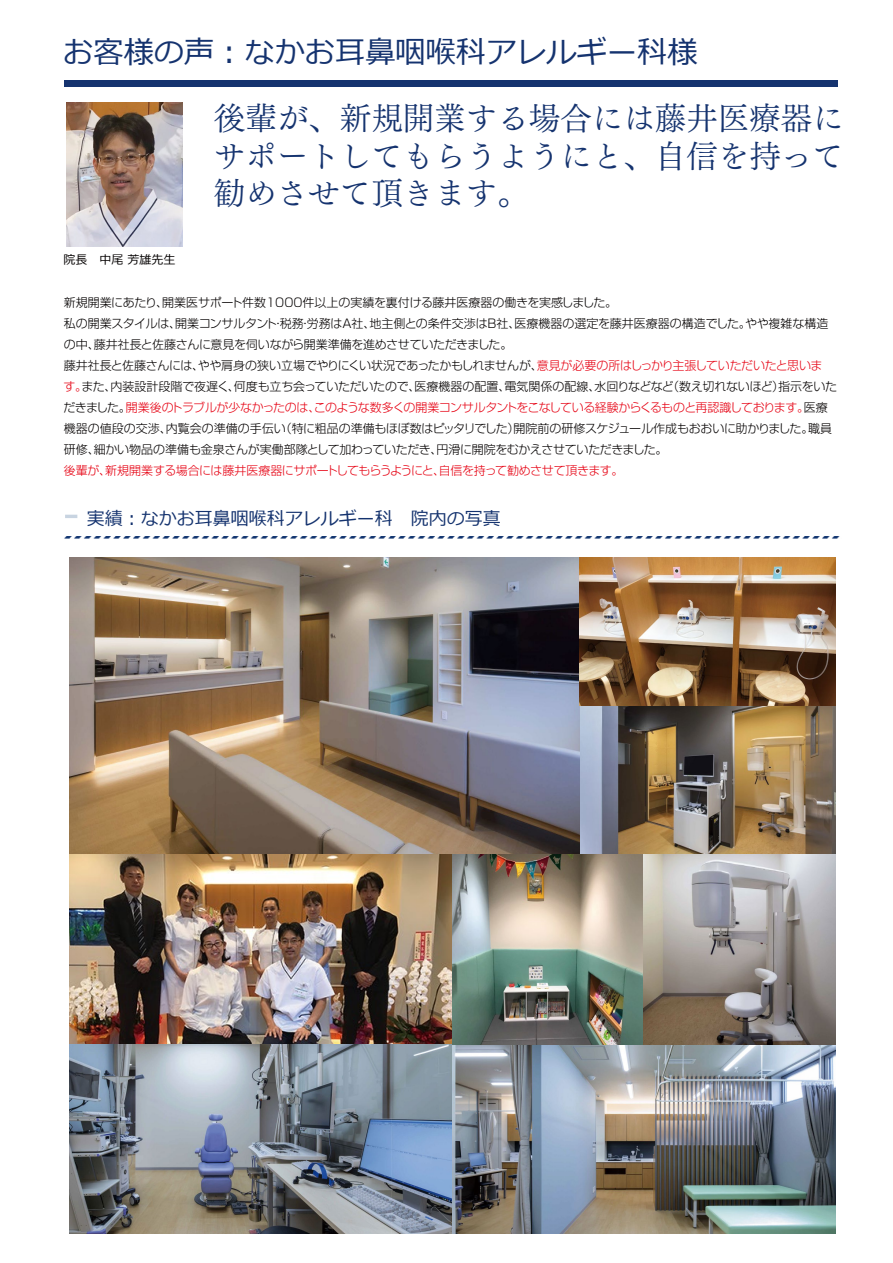
<style>
.page{position:relative;width:893px;height:1263px;background:#fff}
.page>*{position:absolute;margin:0;border:0;box-sizing:border-box;transform-origin:0 0}
.t1{font:31.5px/37.5px "Tsuku Min Pro R";color:#15336f;text-align:justify}
.t2{font:30.15px "Meiryo";color:#15336f}
.t3{font:18px "Meiryo";color:#15336f}
.t4{font:300 12px/21px "Shin Go Pr 5";letter-spacing:-.02em;color:#040000}
.t5{font:300 12px "Shin Go Pr 5";letter-spacing:-.03em;color:#e60012}
.t6{font:12px "Meiryo";color:#040000}
.s1{color:#e60012}
</style>
<div class="page">
<div style="left:65px;top:80px;width:773px;height:6px;background:#15336f"></div>
<img style="left:64px;top:514px;width:776px;height:25px">
<img style="left:66px;top:102px;width:116px;height:144px">
<img style="left:70px;top:557px;width:765px;height:677px">
<h2 class="t2" style="left:63px;top:31px;width:636px">お客様の声：なかお耳鼻咽喉科アレルギー科様</h2>
<h1 class="t1" style="left:214px;top:96px;width:631px">後輩が、新規開業する場合には藤井医療器にサポートしてもらうようにと、自信を持って勧めさせて頂きます。</h1>
<p class="t6" style="left:64px;top:251px;width:114px">院長　中尾 芳雄先生</p>
<p class="t4" style="left:63px;top:291px;width:775px">新規開業にあたり、開業医サポート件数1000件以上の実績を裏付ける藤井医療器の働きを実感しました。<br>私の開業スタイルは、開業コンサルタント・税務・労務はA社、地主側との条件交渉はB社、医療機器の選定を藤井医療器の構造でした。やや複雑な構造の中、藤井社長と佐藤さんに意見を伺いながら開業準備を進めさせていただきました。<br>藤井社長と佐藤さんには、やや肩身の狭い立場でやりにくい状況であったかもしれませんが、<span class="s1">意見が必要の所はしっかり主張していただいたと思います。</span>また、内装設計段階で夜遅く、何度も立ち会っていただいたので、医療機器の配置、電気関係の配線、水回りなどなど（数え切れないほど）指示をいただきました。<span class="s1">開業後のトラブルが少なかったのは、このような数多くの開業コンサルタントをこなしている経験からくるものと再認識しております。</span>医療機器の値段の交渉、内覧会の準備の手伝い（特に粗品の準備もほぼ数はピッタリでした）開院前の研修スケジュール作成もおおいに助かりました。職員研修、細かい物品の準備も金泉さんが実働部隊として加わっていただき、円滑に開院をむかえさせていただきました。</p>
<p class="t5" style="left:64px;top:460px;width:561px">後輩が、新規開業する場合には藤井医療器にサポートしてもらうようにと、自信を持って勧めさせて頂きます。</p>
<h3 class="t3" style="left:87px;top:506px;width:415px">実績：なかお耳鼻咽喉科アレルギー科　院内の写真</h3>
</div>
